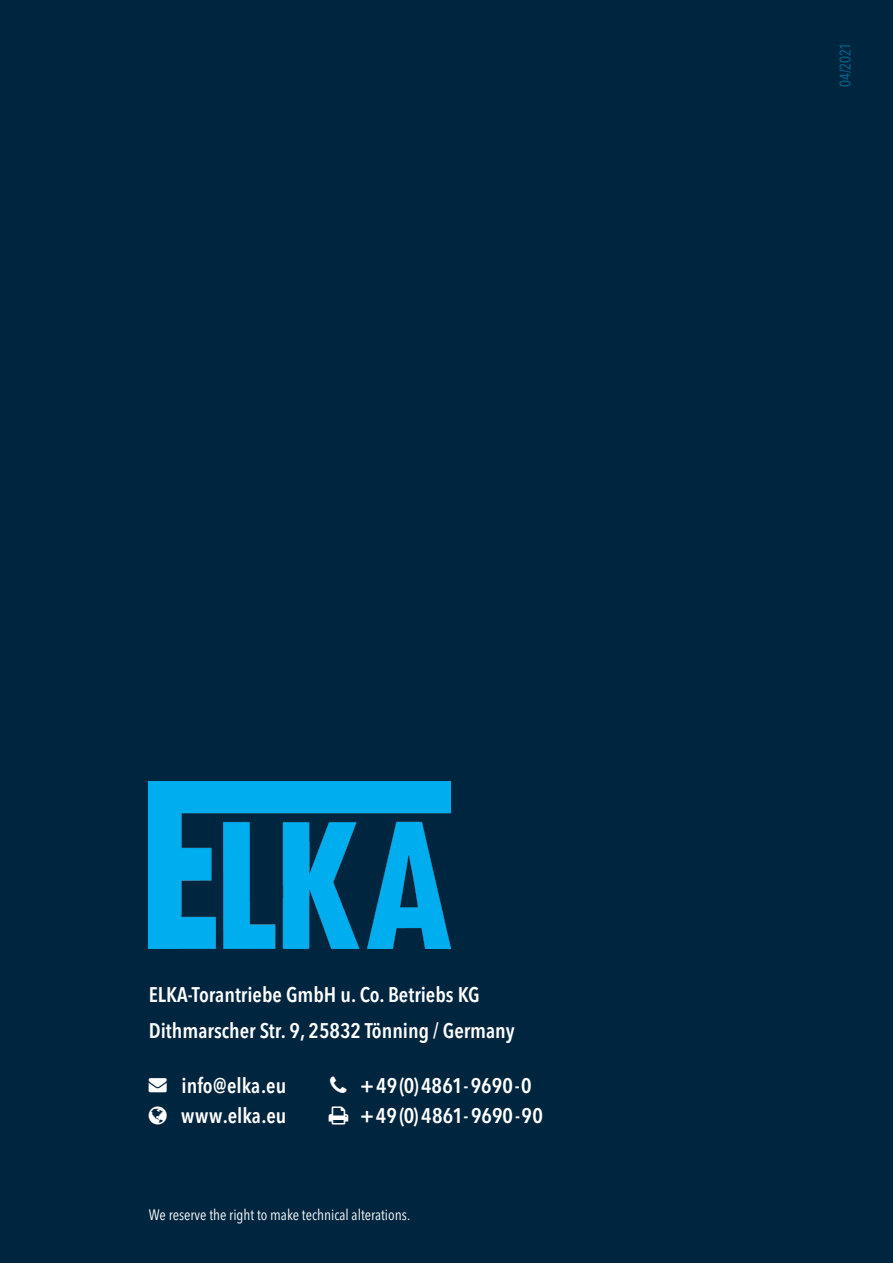
<style>
.page{position:relative;width:893px;height:1263px;background:#00263f}
.page>*{position:absolute;margin:0;border:0;box-sizing:border-box;transform-origin:0 0}
.Fließtext{font:600 condensed 21px "Avenir Next LT Pro";color:#fff}
.t1{font:condensed 15px "Avenir Next LT Pro";color:#fff}
.t2{font:condensed 15px "Avenir Next LT Pro";letter-spacing:-.02em;color:#00aeef}
</style>
<div class="page">
<img style="left:149px;top:782px;width:302px;height:167px">
<p class="t2" style="left:836px;top:87px;width:46px;rotate:-90deg">04/2021</p>
<p class="Fließtext" style="left:149px;top:981px;width:332px">ELKA-Torantriebe GmbH u. Co. Betriebs KG</p>
<p class="Fließtext" style="left:149px;top:1017px;width:367px">Dithmarscher Str. 9, 25832 Tönning / Germany</p>
<p class="Fließtext" style="left:149px;top:1072px;width:139px">→ info@elka.eu</p>
<p class="Fließtext" style="left:360px;top:1072px;width:173px">+49(0)4861-9690-0</p>
<p class="Fließtext" style="left:181px;top:1102px;width:107px">www.elka.eu</p>
<p class="Fließtext" style="left:360px;top:1102px;width:184px">+49(0)4861-9690-90</p>
<p class="t1" style="left:149px;top:1206px;width:263px">We reserve the right to make technical alterations.</p>
</div>
